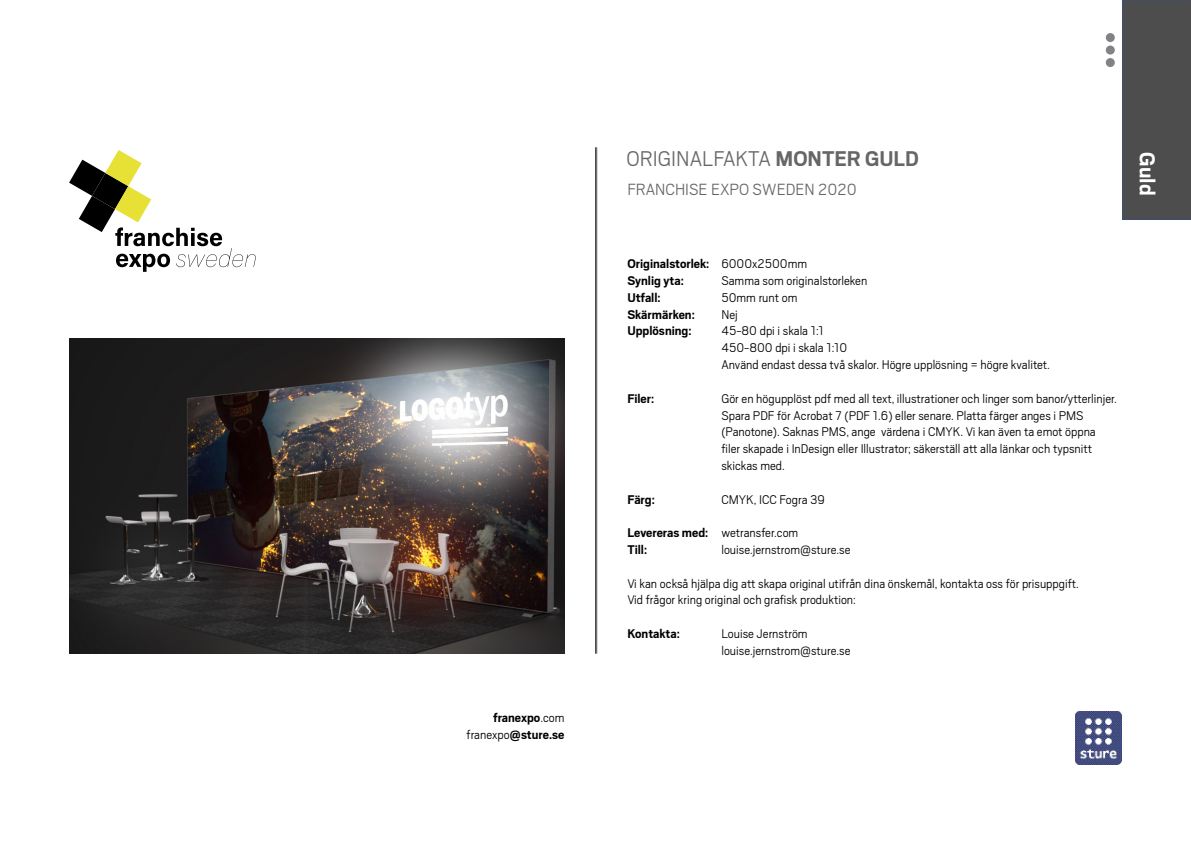
<style>
.page{position:relative;width:1191px;height:842px;background:#fff}
.page>*{position:absolute;margin:0;border:0;box-sizing:border-box;transform-origin:0 0}
.t1{font:700 24px "Scout";color:#fff}
.t2{font:300 23.7px "Scout";color:#666}
.t3{font:300 18px "Scout";color:#666}
.t4{font:300 14px "Scout";color:#000}
.t5{font:700 14px/16.8px "Scout";color:#000;text-align:right}
.s1{font-weight:300}
.s2{font-weight:700}
</style>
<div class="page">
<img style="left:1075px;top:711px;width:46px;height:53px">
<hr style="left:596px;top:147px;width:1px;height:507px;background:#4d4d4d">
<img style="left:69px;top:339px;width:495px;height:315px">
<hr style="left:595px;top:147px;width:1px;height:507px;background:#4d4d4d">
<div style="left:1122px;top:0;width:69px;height:220px;background:#4d4d4d"></div>
<div style="left:1105px;top:58px;width:9px;height:9px;background:#808285;border-radius:50%"></div>
<div style="left:1105px;top:46px;width:9px;height:9px;background:#808285;border-radius:50%"></div>
<div style="left:1105px;top:33px;width:9px;height:9px;background:#808285;border-radius:50%"></div>
<svg style="left:69px;top:150px;width:187px;height:122px"></svg>
<p class="t5" style="left:466px;top:709px;width:99px">franexpo<span class="s1">.com franexpo</span>@sture.se</p>
<p class="t2" style="left:626px;top:143px;width:294px">ORIGINALFAKTA <span class="s2">MONTER GULD</span></p>
<p class="t3" style="left:627px;top:178px;width:231px">FRANCHISE EXPO SWEDEN 2020</p>
<p class="t1" style="left:1163px;top:152px;width:45px;rotate:90deg">Guld</p>
<p class="t5" style="left:627px;top:255px;width:181px">Originalstorlek: <span class="s1">6000x2500mm</span></p>
<p class="t5" style="left:627px;top:272px;width:58px">Synlig yta:</p>
<p class="t4" style="left:721px;top:272px;width:147px">Samma som originalstorleken</p>
<p class="t5" style="left:627px;top:288px;width:35px">Utfall:</p>
<p class="t4" style="left:721px;top:288px;width:78px">50mm runt om</p>
<p class="t5" style="left:627px;top:305px;width:69px">Skärmärken:</p>
<p class="t4" style="left:721px;top:305px;width:18px">Nej</p>
<p class="t5" style="left:627px;top:322px;width:66px">Upplösning:</p>
<p class="t4" style="left:721px;top:322px;width:104px">45-80 dpi i skala 1:1</p>
<p class="t4" style="left:721px;top:339px;width:127px">450-800 dpi i skala 1:10</p>
<p class="t4" style="left:721px;top:356px;width:330px">Använd endast dessa två skalor. Högre upplösning = högre kvalitet.</p>
<p class="t5" style="left:627px;top:389px;width:28px">Filer:</p>
<p class="t4" style="left:721px;top:389px;width:397px">Gör en högupplöst pdf med all text, illustrationer och linger som banor/ytterlinjer.</p>
<p class="t4" style="left:721px;top:406px;width:364px">Spara PDF för Acrobat 7 (PDF 1.6) eller senare. Platta färger anges i PMS</p>
<p class="t4" style="left:721px;top:423px;width:376px">(Panotone). Saknas PMS, ange värdena i CMYK. Vi kan även ta emot öppna</p>
<p class="t4" style="left:721px;top:440px;width:372px">filer skapade i InDesign eller Illustrator; säkerställ att alla länkar och typsnitt</p>
<p class="t4" style="left:721px;top:456px;width:65px">skickas med.</p>
<p class="t5" style="left:627px;top:490px;width:29px">Färg:</p>
<p class="t4" style="left:721px;top:490px;width:105px">CMYK, ICC Fogra 39</p>
<p class="t4" style="left:627px;top:524px;width:172px"><span class="s2">Levereras med:</span> wetransfer.com</p>
<p class="t5" style="left:627px;top:540px;width:21px">Till:</p>
<p class="t4" style="left:721px;top:540px;width:131px">louise.jernstrom@sture.se</p>
<p class="t4" style="left:627px;top:574px;width:453px">Vi kan också hjälpa dig att skapa original utifrån dina önskemål, kontakta oss för prisuppgift.</p>
<p class="t4" style="left:627px;top:591px;width:230px">Vid frågor kring original och grafisk produktion:</p>
<p class="t5" style="left:627px;top:624px;width:54px">Kontakta:</p>
<p class="t4" style="left:721px;top:624px;width:88px">Louise Jernström</p>
<p class="t4" style="left:721px;top:641px;width:131px">louise.jernstrom@sture.se</p>
</div>
